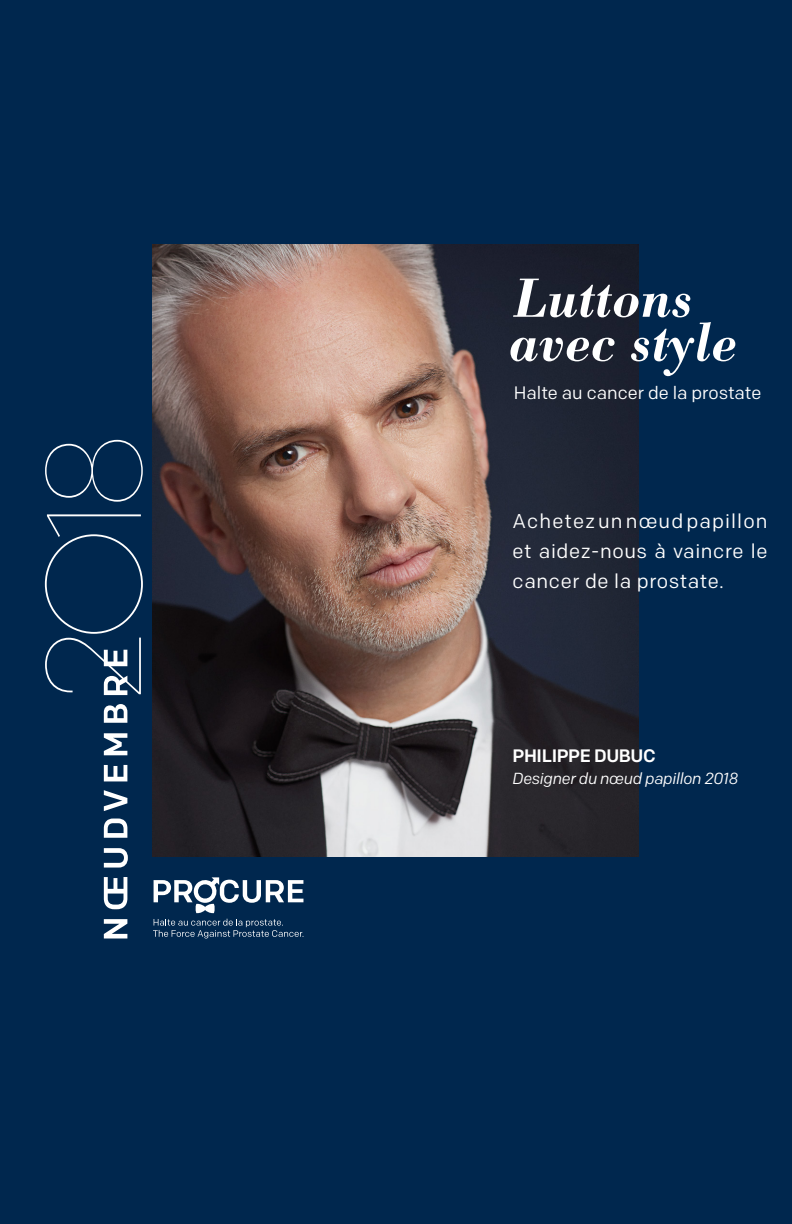
<style>
.page{position:relative;width:792px;height:1224px;background:#00274e}
.page>*{position:absolute;margin:0;border:0;box-sizing:border-box;transform-origin:0 0}
.t1{font:italic 500 54px "Bodoni BE";color:#fff}
.t2{font:20px/30px "Colfax";letter-spacing:.03em;color:#fff;text-align:justify}
.t3{font:18px "Colfax";color:#fff}
.t4{font:500 18px "Colfax";letter-spacing:-.02em;color:#fff}
.t5{font:italic 16px "Colfax";letter-spacing:-.02em;color:#fff}
</style>
<div class="page">
<img style="left:152px;top:244px;width:487px;height:613px">
<svg style="left:45px;top:440px;width:98px;height:62px"></svg>
<svg style="left:104px;top:919px;width:23px;height:20px"></svg>
<svg style="left:104px;top:877px;width:23px;height:32px"></svg>
<svg style="left:104px;top:848px;width:24px;height:20px"></svg>
<svg style="left:104px;top:819px;width:23px;height:19px"></svg>
<svg style="left:104px;top:790px;width:23px;height:21px"></svg>
<svg style="left:104px;top:765px;width:23px;height:16px"></svg>
<svg style="left:104px;top:733px;width:23px;height:22px"></svg>
<svg style="left:104px;top:704px;width:23px;height:19px"></svg>
<svg style="left:45px;top:514px;width:98px;height:181px"></svg>
<svg style="left:154px;top:877px;width:149px;height:36px"></svg>
<svg style="left:153px;top:919px;width:151px;height:20px"></svg>
<h1 class="t1" style="left:514px;top:267px;width:180px">Luttons</h1>
<h1 class="t1" style="left:509px;top:311px;width:230px">avec style</h1>
<p class="t3" style="left:514px;top:381px;width:249px">Halte au cancer de la prostate</p>
<p class="t2" style="left:513px;top:506px;width:257px">Achetez un nœud papillon et aidez-nous à vaincre le cancer de la prostate.</p>
<p class="t4" style="left:513px;top:745px;width:145px">PHILIPPE DUBUC</p>
<p class="t5" style="left:513px;top:769px;width:227px">Designer du nœud papillon 2018</p>
</div>
